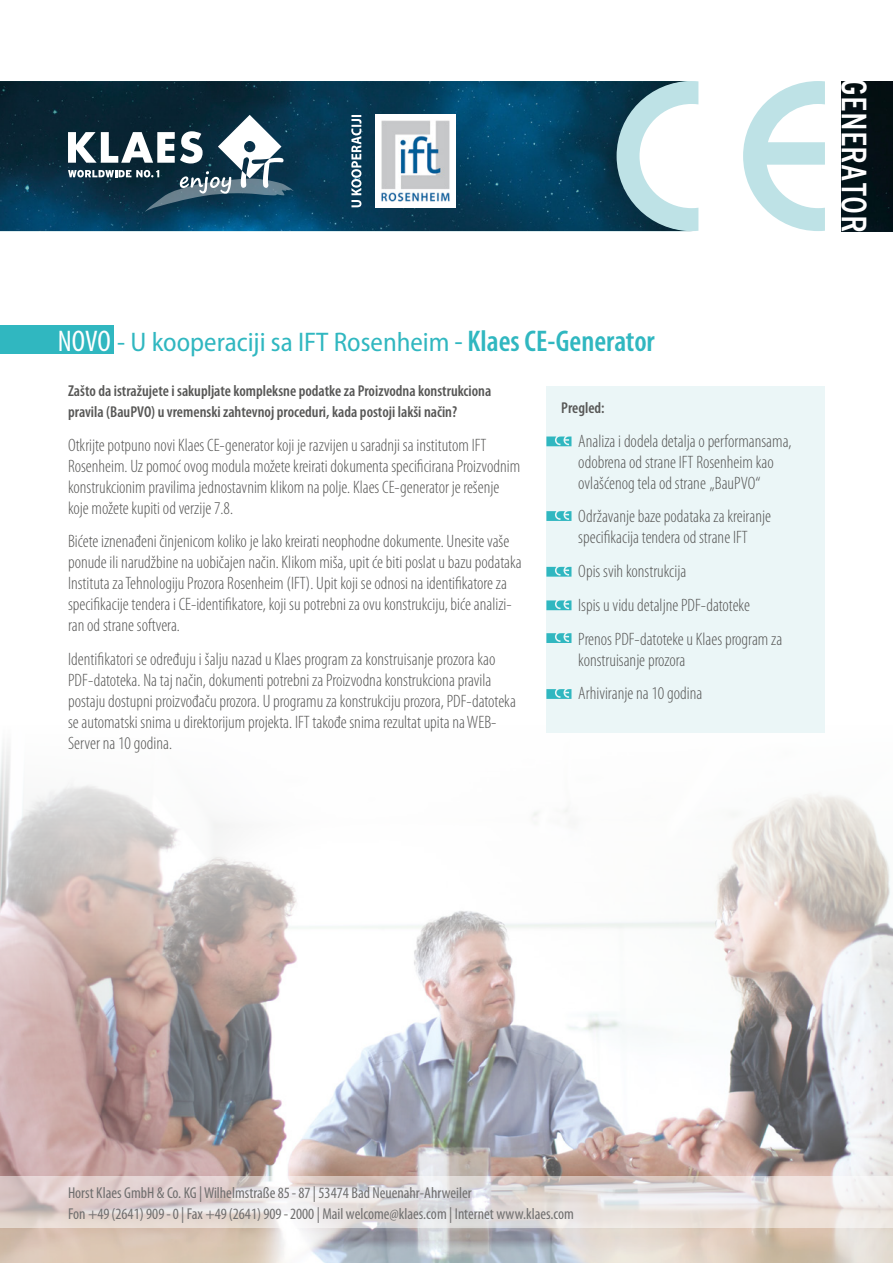
<style>
.page{position:relative;width:893px;height:1263px;background:#fff}
.page>*{position:absolute;margin:0;border:0;box-sizing:border-box;transform-origin:0 0}
.t1{font:condensed 35.1px "Interstate";color:#fff}
.t2{font:semi-condensed 27px "Myriad Pro";color:#30b7c0}
.t3{font:300 condensed 18px/21px "Myriad Pro";color:#575756}
.t4{font:condensed 15.75px/21px "Myriad Pro";color:#706f6f}
.t5{font:600 condensed 15.75px/21px "Myriad Pro";color:#575756}
.s1{font-stretch:condensed;font-size:30px;color:#fff}
.s2{font-stretch:condensed;font-size:30px}
.s3{font-weight:600;font-stretch:condensed;font-size:30px}
</style>
<div class="page">
<img style="left:0;top:81px;width:617px;height:150px">
<svg style="left:617px;top:81px;width:81px;height:150px"></svg>
<svg style="left:743px;top:81px;width:82px;height:150px"></svg>
<div style="left:842px;top:81px;width:51px;height:150px;background:#041117"></div>
<div style="left:0;top:326px;width:114px;height:28px;background:#30b7c0"></div>
<img style="left:375px;top:115px;width:80px;height:92px">
<img style="left:0;top:747px;width:893px;height:516px">
<div style="left:546px;top:386px;width:279px;height:347px;background:#ebf6f7"></div>
<svg style="left:546px;top:436px;width:25px;height:10px"></svg>
<svg style="left:546px;top:511px;width:25px;height:10px"></svg>
<svg style="left:546px;top:567px;width:25px;height:10px"></svg>
<svg style="left:546px;top:600px;width:25px;height:10px"></svg>
<svg style="left:546px;top:633px;width:25px;height:10px"></svg>
<svg style="left:546px;top:689px;width:25px;height:10px"></svg>
<svg style="left:68px;top:115px;width:226px;height:98px"></svg>
<svg style="left:0;top:1176px;width:893px;height:51px;background:#e3dad8"></svg>
<svg style="left:351px;top:115px;width:10px;height:92px"></svg>
<h2 class="t2" style="left:58px;top:327px;width:598px"><span class="s1">NOVO</span> - U kooperaciji sa IFT Rosenheim <span class="s2">-</span> <span class="s3">Klaes CE-Generator</span></h2>
<p class="t5" style="left:68px;top:380px;width:425px">Zašto da istražujete i sakupljate kompleksne podatke za Proizvodna konstrukciona pravila (BauPVO) u vremenski zahtevnoj proceduri, kada postoji lakši način?</p>
<p class="t3" style="left:68px;top:435px;width:454px">Otkrijte potpuno novi Klaes CE-generator koji je razvijen u saradnji sa institutom IFT Rosenheim. Uz pomoć ovog modula možete kreirati dokumenta specificirana Proizvodnim konstrukcionim pravilima jednostavnim klikom na polje. Klaes CE-generator je rešenje koje možete kupiti od verzije 7.8.</p>
<p class="t3" style="left:68px;top:531px;width:455px">Bićete iznenađeni činjenicom koliko je lako kreirati neophodne dokumente. Unesite vaše ponude ili narudžbine na uobičajen način. Klikom miša, upit će biti poslat u bazu podataka Instituta za Tehnologiju Prozora Rosenheim (IFT). Upit koji se odnosi na identifikatore za specifikacije tendera i CE-identifikatore, koji su potrebni za ovu konstrukciju, biće analizi&shy;ran od strane softvera.</p>
<p class="t3" style="left:68px;top:649px;width:449px">Identifikatori se određuju i šalju nazad u Klaes program za konstruisanje prozora kao PDF-datoteka. Na taj način, dokumenti potrebni za Proizvodna konstrukciona pravila postaju dostupni proizvođaču prozora. U programu za konstrukciju prozora, PDF-datoteka se automatski snima u direktorijum projekta. IFT takođe snima rezultat upita na WEB-Server na 10 godina.</p>
<p class="t5" style="left:561px;top:397px;width:45px">Pregled:</p>
<p class="t3" style="left:578px;top:431px;width:215px">Analiza i dodela detalja o performansama, odobrena od strane IFT Rosenheim kao ovlašćenog tela od strane „BauPVO“</p>
<p class="t3" style="left:578px;top:506px;width:194px">Održavanje baze podataka za kreiranje specifikacija tendera od strane IFT</p>
<p class="t3" style="left:578px;top:555px;width:206px;line-height:33.8px">Opis svih konstrukcija<br>Ispis u vidu detaljne PDF-datoteke<br>Prenos PDF-datoteke u Klaes program za</p>
<p class="t3" style="left:578px;top:643px;width:126px;line-height:33.8px">konstruisanje prozora<br>Arhiviranje na 10 godina</p>
<h1 class="t1" style="left:874px;top:78px;width:156px;rotate:90deg">GENERATOR</h1>
<p class="t4" style="left:68px;top:1183px;width:507px">Horst Klaes GmbH &amp; Co. KG | Wilhelmstraße 85-87 | 53474 Bad Neuenahr-Ahrweiler<br>Fon +49(2641) 909-0 | Fax +49(2641) 909-2000 | Mail welcome@klaes.com | Internet www.klaes.com</p>
</div>
